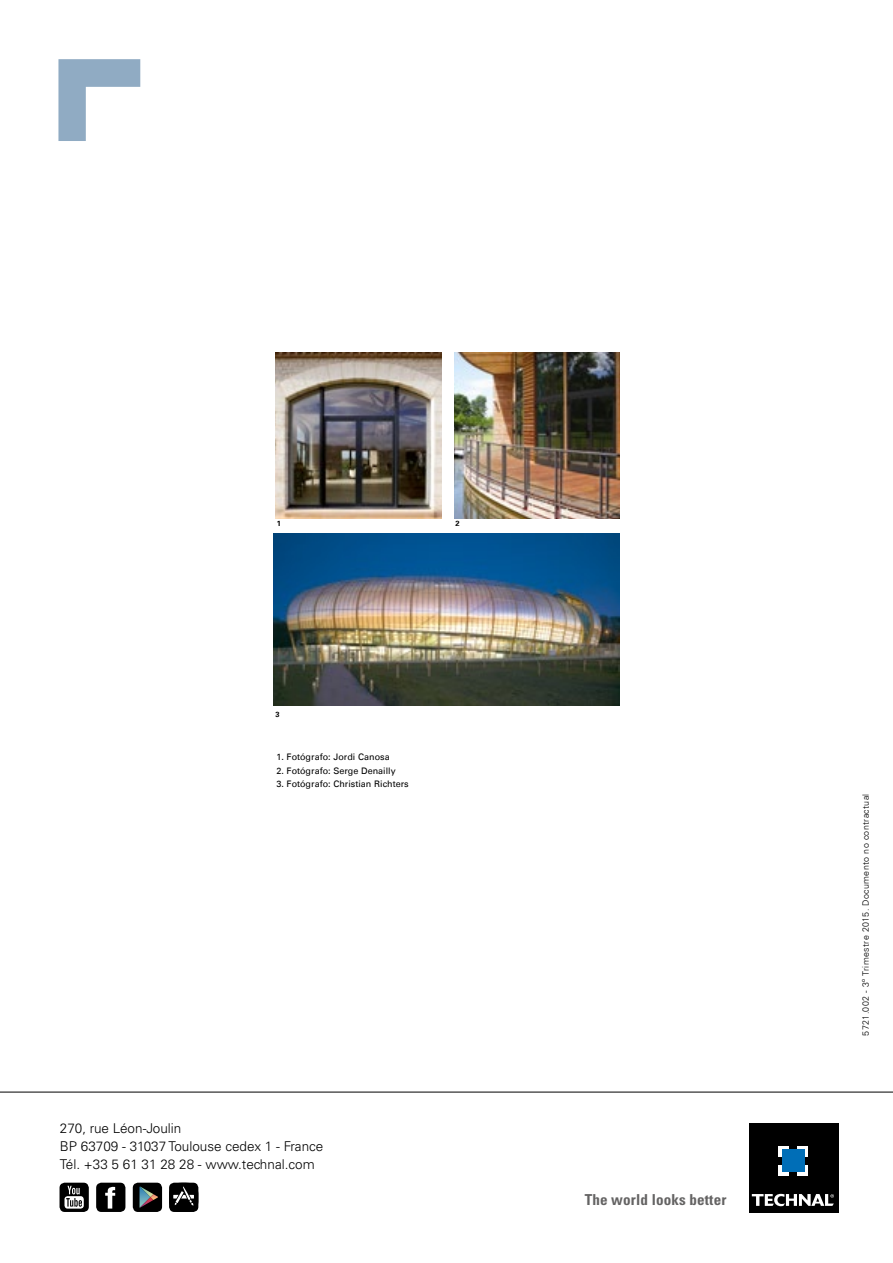
<style>
.page{position:relative;width:893px;height:1263px;background:#fff}
.page>*{position:absolute;margin:0;border:0;box-sizing:border-box;transform-origin:0 0}
.t1{font:700 condensed 15.15px "Univers LT Std";letter-spacing:.01em;color:#646363}
.t2{font:300 13.5px/18px "Univers LT Std";color:#000}
.t3{font:9px "Univers LT";color:#000}
.t4{font:300 8.85px "Univers";letter-spacing:.04em;color:#000}
.t5{font:700 7.5px "Univers 65";color:#000}
</style>
<div class="page">
<svg style="left:58px;top:59px;width:82px;height:82px"></svg>
<img style="left:275px;top:353px;width:166px;height:166px">
<img style="left:454px;top:353px;width:166px;height:166px">
<img style="left:274px;top:534px;width:345px;height:172px">
<hr style="left:0;top:1092px;width:893px;height:1px;background:#000">
<div style="left:749px;top:1123px;width:89px;height:89px;background:#000"></div>
<div style="left:778px;top:1146px;width:11px;height:11px;background:#fff"></div>
<svg style="left:797px;top:1146px;width:11px;height:11px"></svg>
<div style="left:778px;top:1165px;width:11px;height:11px;background:#fff"></div>
<div style="left:797px;top:1165px;width:11px;height:11px;background:#fff"></div>
<div style="left:782px;top:1150px;width:22px;height:22px;background:#006eb7"></div>
<svg style="left:752px;top:1194px;width:82px;height:12px"></svg>
<div style="left:60px;top:1183px;width:29px;height:29px;background:#000;border-radius:5px"></div>
<div style="left:65px;top:1196px;width:19px;height:12px;background:#fff;border-radius:3px"></div>
<svg style="left:66px;top:1186px;width:16px;height:21px"></svg>
<div style="left:96px;top:1183px;width:29px;height:29px;background:#000;border-radius:5px"></div>
<svg style="left:105px;top:1187px;width:10px;height:21px"></svg>
<div style="left:133px;top:1183px;width:29px;height:29px;background:#000;border-radius:5px"></div>
<svg style="left:140px;top:1186px;width:18px;height:22px"></svg>
<svg style="left:169px;top:1183px;width:29px;height:29px"></svg>
<p class="t5" style="left:277px;top:519px;width:6px">1</p>
<p class="t5" style="left:455px;top:519px;width:6px">2</p>
<p class="t5" style="left:276px;top:709px;width:6px">3</p>
<p class="t3" style="left:276px;top:752px;width:115px">1. Fotógrafo: Jordi Canosa</p>
<p class="t3" style="left:276px;top:765px;width:121px">2. Fotógrafo: Serge Denailly</p>
<p class="t3" style="left:276px;top:779px;width:134px">3. Fotógrafo: Christian Richters</p>
<p class="t2" style="left:60px;top:1119px;width:265px">270, rue Léon-Joulin<br>BP 63709 - 31037 Toulouse cedex 1 - France<br>Tél. +33 5 61 31 28 28 - www.technal.com</p>
<p class="t1" style="left:585px;top:1190px;width:143px">The world looks better</p>
<p class="t4" style="left:860px;top:1035px;width:243px;rotate:-90deg">5721.002 - 3º Trimestre 2015. Documento no contractual</p>
</div>
